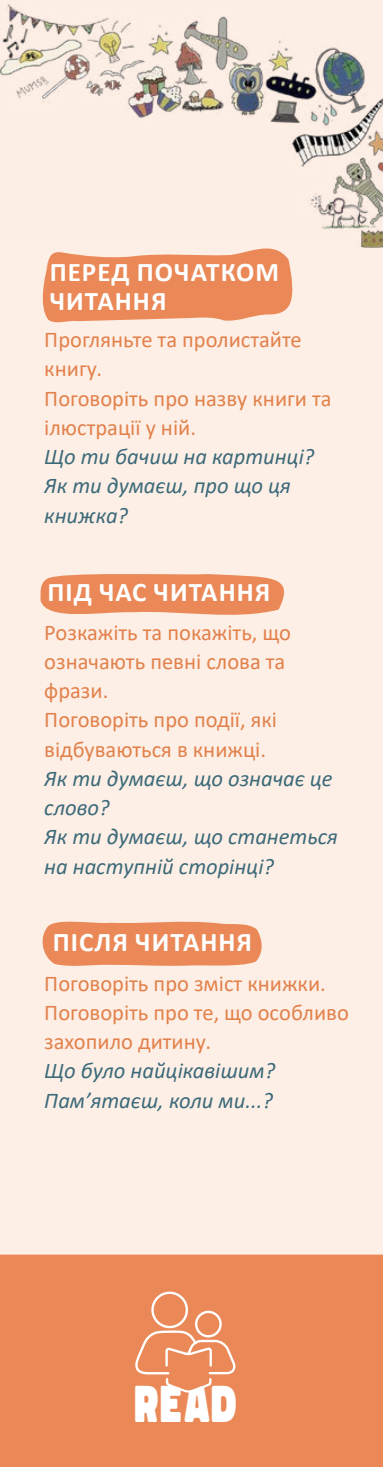
<style>
.page{position:relative;width:383px;height:1467px;background:#fff}
.page>*{position:absolute;margin:0;border:0;box-sizing:border-box;transform-origin:0 0}
.t1{font:49.05px "Spot";color:#fff}
.t2{font:700 27px/29.2px "Calibri";letter-spacing:.04em;color:#fff}
.t3{font:22.5px/29.2px "Calibri";color:#e2814b}
.t4{font:italic 22.5px/29.2px "Calibri";color:#3c6a79}
</style>
<div class="page">
<div style="left:0;top:255px;width:383px;height:1000px;background:#fdefe6"></div>
<img style="left:0;top:0;width:383px;height:255px">
<div style="left:0;top:1255px;width:383px;height:212px;background:#ea8957"></div>
<svg style="left:38px;top:238px;width:259px;height:87px;background:#efa781"></svg>
<svg style="left:38px;top:571px;width:258px;height:51px;background:#efa883"></svg>
<svg style="left:39px;top:916px;width:225px;height:52px;background:#eea077"></svg>
<div style="left:151px;top:1292px;width:37px;height:36px;border:2px solid #fff;border-radius:50%"></div>
<div style="left:195px;top:1311px;width:27px;height:26px;border:2px solid #fff;border-radius:50%"></div>
<svg style="left:133px;top:1329px;width:106px;height:65px;background:#ec986c"></svg>
<p class="t2" style="left:50px;top:257px;width:231px">ПЕРЕД ПОЧАТКОМ<br>ЧИТАННЯ</p>
<p class="t3" style="left:44px;top:324px;width:289px">Прогляньте та пролистайте книгу.<br>Поговоріть про назву книги та ілюстрації у ній.</p>
<p class="t4" style="left:44px;top:441px;width:271px">Що ти бачиш на картинці?<br>Як ти думаєш, про що ця книжка?</p>
<p class="t2" style="left:47px;top:578px;width:224px">ПІД ЧАС ЧИТАННЯ</p>
<p class="t3" style="left:44px;top:617px;width:248px">Розкажіть та покажіть, що означають певні слова та фрази.<br>Поговоріть про події, які відбуваються в книжці.</p>
<p class="t4" style="left:44px;top:763px;width:295px">Як ти думаєш, що означає це слово?<br>Як ти думаєш, що станеться на наступній сторінці?</p>
<p class="t2" style="left:53px;top:927px;width:201px">ПІСЛЯ ЧИТАННЯ</p>
<p class="t3" style="left:44px;top:968px;width:306px">Поговоріть про зміст книжки.<br>Поговоріть про те, що особливо захопило дитину.</p>
<p class="t4" style="left:44px;top:1055px;width:232px">Що було найцікавішим?<br>Пам’ятаєш, коли ми...?</p>
<h1 class="t1" style="left:134px;top:1381px;width:104px">Read</h1>
</div>
